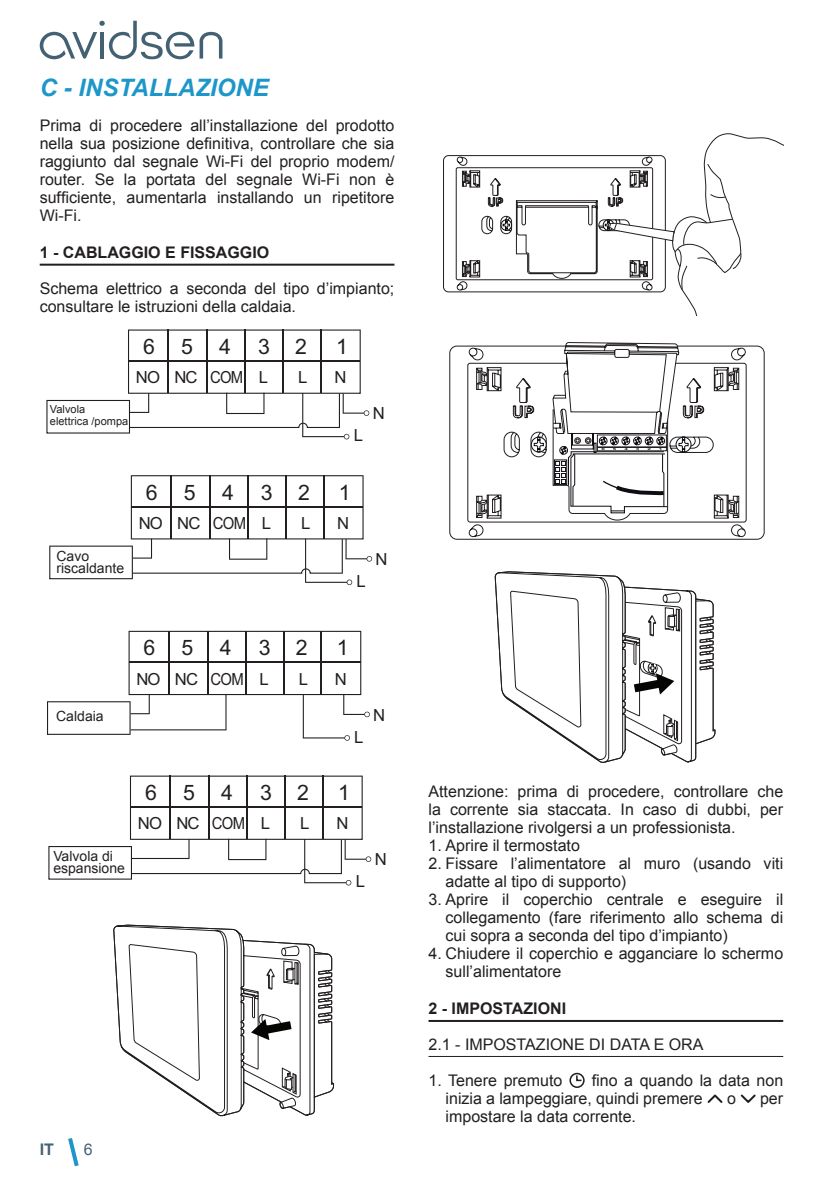
<style>
.page{position:relative;width:840px;height:1191px;background:#fff}
.page>*{position:absolute;margin:0;border:0;box-sizing:border-box;transform-origin:0 0}
.t1{font:italic 700 24px "Arial";color:#1d96c9}
.t2{font:21.2px "Arial";letter-spacing:1.23em;color:#231f20}
.t3{font:16.6px "Arial";letter-spacing:-.05em;color:#231f20}
.t4{font:16px/18px "Arial";color:#231f20}
.t5{font:700 16px "Arial";color:#231f20}
.t6{font:700 16px "Arial";color:#456274}
.t7{font:16px "Arial";color:#456274}
.t8{font:14px/12px "Arial";color:#231f20}
.t9{font:700 12.8px "Arial";color:#231f20}
.t10{font:11px/12px "Arial";color:#231f20}
.t11{font:700 3px "Arial";color:#231f20;scale:2.09 1}
</style>
<div class="page">
<svg style="left:68px;top:1138px;width:11px;height:29px"></svg>
<svg style="left:40px;top:21px;width:182px;height:38px"></svg>
<hr style="left:40px;top:264px;width:354px;height:2px;background:#231f20">
<svg style="left:46px;top:329px;width:323px;height:110px"></svg>
<hr style="left:128px;top:360px;width:232px;height:1px;background:#231f20">
<hr style="left:320px;top:329px;width:1px;height:64px;background:#231f20">
<hr style="left:282px;top:329px;width:1px;height:64px;background:#231f20">
<hr style="left:244px;top:329px;width:1px;height:64px;background:#231f20">
<hr style="left:206px;top:329px;width:2px;height:64px;background:#231f20">
<hr style="left:167px;top:329px;width:1px;height:64px;background:#231f20">
<svg style="left:49px;top:475px;width:323px;height:110px"></svg>
<hr style="left:131px;top:506px;width:231px;height:1px;background:#231f20">
<hr style="left:323px;top:475px;width:1px;height:64px;background:#231f20">
<hr style="left:285px;top:475px;width:1px;height:64px;background:#231f20">
<hr style="left:247px;top:475px;width:1px;height:64px;background:#231f20">
<hr style="left:209px;top:475px;width:1px;height:64px;background:#231f20">
<hr style="left:170px;top:475px;width:1px;height:64px;background:#231f20">
<svg style="left:47px;top:631px;width:322px;height:109px"></svg>
<hr style="left:129px;top:661px;width:231px;height:2px;background:#231f20">
<hr style="left:321px;top:630px;width:1px;height:64px;background:#231f20">
<hr style="left:283px;top:630px;width:1px;height:64px;background:#231f20">
<hr style="left:245px;top:630px;width:1px;height:64px;background:#231f20">
<hr style="left:207px;top:630px;width:1px;height:64px;background:#231f20">
<hr style="left:168px;top:630px;width:1px;height:64px;background:#231f20">
<svg style="left:48px;top:775px;width:323px;height:110px"></svg>
<hr style="left:130px;top:806px;width:232px;height:1px;background:#231f20">
<hr style="left:322px;top:775px;width:1px;height:64px;background:#231f20">
<hr style="left:284px;top:775px;width:1px;height:64px;background:#231f20">
<hr style="left:246px;top:775px;width:1px;height:64px;background:#231f20">
<hr style="left:208px;top:775px;width:1px;height:64px;background:#231f20">
<hr style="left:169px;top:775px;width:1px;height:64px;background:#231f20">
<svg style="left:114px;top:924px;width:201px;height:192px"></svg>
<svg style="left:129px;top:935px;width:205px;height:174px"></svg>
<hr style="left:428px;top:1020px;width:354px;height:2px;background:#231f20">
<hr style="left:428px;top:1056px;width:354px;height:1px;background:#231f20">
<svg style="left:455px;top:133px;width:327px;height:182px"></svg>
<div style="left:449px;top:346px;width:315px;height:193px;border:1px solid #231f20;border-radius:7px"></div>
<svg style="left:468px;top:348px;width:277px;height:189px"></svg>
<svg style="left:476px;top:342px;width:262px;height:179px"></svg>
<svg style="left:495px;top:571px;width:202px;height:192px"></svg>
<svg style="left:510px;top:591px;width:205px;height:164px"></svg>
<svg style="left:569px;top:1072px;width:16px;height:16px"></svg>
<svg style="left:707px;top:1094px;width:15px;height:9px"></svg>
<svg style="left:740px;top:1094px;width:15px;height:9px"></svg>
<h1 class="t1" style="left:40px;top:72px;width:230px">C - INSTALLAZIONE</h1>
<p class="t4" style="left:40px;top:116px;width:356px;text-align:justify">Prima di procedere all’installazione del prodotto nella sua posizione definitiva, controllare che sia raggiunto dal segnale Wi-Fi del proprio modem/ router. Se la portata del segnale Wi-Fi non è sufficiente, aumentarla installando un ripetitore Wi-Fi.</p>
<p class="t5" style="left:40px;top:242px;width:231px">1 - CABLAGGIO E FISSAGGIO</p>
<p class="t4" style="left:40px;top:279px;width:356px">Schema elettrico a seconda del tipo d’impianto; consultare le istruzioni della caldaia.</p>
<h2 class="t2" style="left:143px;top:333px;width:89px">654</h2>
<h2 class="t2" style="left:258px;top:333px;width:13px">3</h2>
<h2 class="t2" style="left:336px;top:333px;width:13px">1</h2>
<h2 class="t2" style="left:295px;top:333px;width:13px">2</h2>
<p class="t10" style="left:50px;top:403px;width:80px">Valvola<br>elettrica /pompa</p>
<p class="t3" style="left:136px;top:367px;width:134px">NO NC COM L</p>
<p class="t3" style="left:298px;top:367px;width:11px">L</p>
<p class="t3" style="left:334px;top:367px;width:14px">N</p>
<p class="t3" style="left:353px;top:424px;width:11px">L</p>
<p class="t3" style="left:372px;top:402px;width:14px">N</p>
<p class="t8" style="left:56px;top:550px;width:69px">Cavo riscaldante</p>
<h2 class="t2" style="left:146px;top:478px;width:89px">654</h2>
<h2 class="t2" style="left:261px;top:478px;width:13px">3</h2>
<h2 class="t2" style="left:339px;top:478px;width:13px">1</h2>
<h2 class="t2" style="left:298px;top:478px;width:13px">2</h2>
<p class="t3" style="left:139px;top:512px;width:134px">NO NC COM L</p>
<p class="t3" style="left:301px;top:512px;width:11px">L</p>
<p class="t3" style="left:337px;top:512px;width:14px">N</p>
<p class="t3" style="left:356px;top:570px;width:11px">L</p>
<p class="t3" style="left:375px;top:548px;width:14px">N</p>
<p class="t8" style="left:56px;top:710px;width:49px">Caldaia</p>
<h2 class="t2" style="left:143px;top:634px;width:89px">654</h2>
<h2 class="t2" style="left:258px;top:634px;width:13px">3</h2>
<h2 class="t2" style="left:336px;top:634px;width:13px">1</h2>
<h2 class="t2" style="left:295px;top:634px;width:13px">2</h2>
<p class="t3" style="left:136px;top:668px;width:134px">NO NC COM L</p>
<p class="t3" style="left:298px;top:668px;width:11px">L</p>
<p class="t3" style="left:335px;top:668px;width:14px">N</p>
<p class="t3" style="left:354px;top:726px;width:11px">L</p>
<p class="t3" style="left:373px;top:704px;width:14px">N</p>
<p class="t8" style="left:53px;top:850px;width:73px">Valvola di espansione</p>
<h2 class="t2" style="left:145px;top:778px;width:89px">654</h2>
<h2 class="t2" style="left:260px;top:778px;width:13px">3</h2>
<h2 class="t2" style="left:338px;top:778px;width:13px">1</h2>
<h2 class="t2" style="left:297px;top:778px;width:13px">2</h2>
<p class="t3" style="left:138px;top:812px;width:134px">NO NC COM L</p>
<p class="t3" style="left:300px;top:812px;width:11px">L</p>
<p class="t3" style="left:336px;top:812px;width:14px">N</p>
<p class="t3" style="left:355px;top:870px;width:11px">L</p>
<p class="t3" style="left:374px;top:848px;width:14px">N</p>
<p class="t6" style="left:40px;top:1139px;width:16px">IT</p>
<p class="t7" style="left:84px;top:1139px;width:10px">6</p>
<p class="t11" style="left:601px;top:447px;width:3px">6</p>
<p class="t11" style="left:612px;top:447px;width:3px">5</p>
<p class="t11" style="left:624px;top:447px;width:3px">4</p>
<p class="t11" style="left:635px;top:447px;width:3px">3</p>
<p class="t11" style="left:647px;top:447px;width:3px">2</p>
<p class="t11" style="left:658px;top:447px;width:3px">1</p>
<p class="t4" style="left:428px;top:782px;width:356px;text-align:justify">Attenzione: prima di procedere, controllare che la corrente sia staccata. In caso di dubbi, per l’installazione rivolgersi a un professionista.</p>
<p class="t4" style="left:428px;top:836px;width:153px">1. Aprire il termostato</p>
<p class="t4" style="left:445px;top:854px;width:339px;text-indent:-17px">2. Fissare l’alimentatore al muro (usando viti adatte al tipo di supporto)</p>
<p class="t4" style="left:445px;top:890px;width:339px;text-align:justify;text-indent:-17px">3. Aprire il coperchio centrale e eseguire il collegamento (fare riferimento allo schema di cui sopra a seconda del tipo d’impianto)</p>
<p class="t4" style="left:445px;top:944px;width:339px;text-indent:-17px">4. Chiudere il coperchio e agganciare lo schermo sull’alimentatore</p>
<p class="t5" style="left:428px;top:998px;width:139px">2 - IMPOSTAZIONI</p>
<p class="t4" style="left:428px;top:1035px;width:276px">2.1 - IMPOSTAZIONE DI DATA E ORA</p>
<p class="t4" style="left:428px;top:1071px;width:135px">1. Tenere premuto</p>
<p class="t4" style="left:445px;top:1071px;width:339px;text-indent:146px">fino a quando la data non inizia a lampeggiare, quindi premere</p>
<p class="t9" style="left:653px;top:1088px;width:29px">PRG</p>
<p class="t9" style="left:659px;top:1088px;width:29px">PRG</p>
<p class="t4" style="left:726px;top:1089px;width:10px">o</p>
<p class="t4" style="left:759px;top:1089px;width:25px">per</p>
<p class="t4" style="left:445px;top:1107px;width:192px">impostare la data corrente.</p>
</div>
